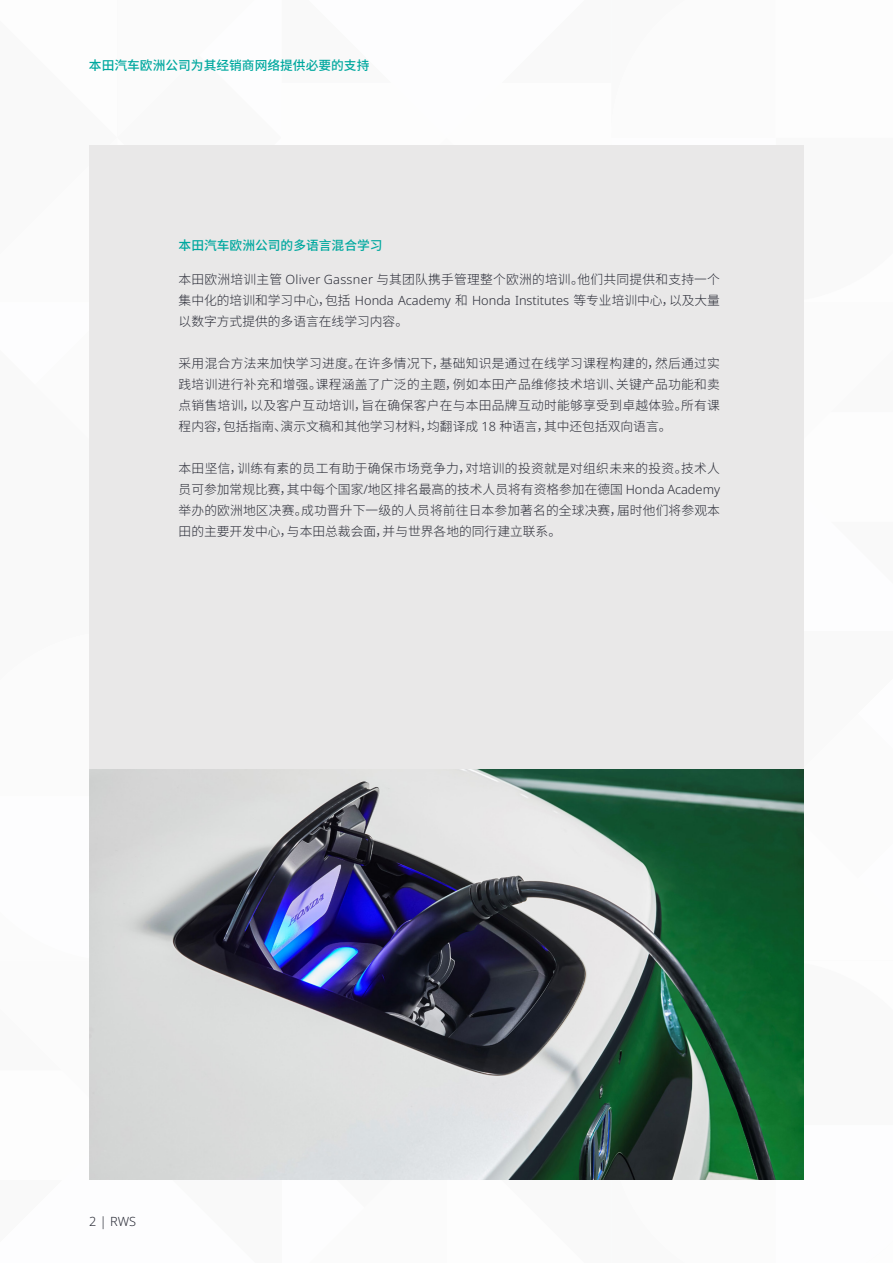
<style>
.page{position:relative;width:893px;height:1263px;background:#fff}
.page>*{position:absolute;margin:0;border:0;box-sizing:border-box;transform-origin:0 0}
.t1{font:300 12.75px/21px "Noto Sans CJ Ksc";color:#292b36;text-align:justify}
.t2{font:500 12.75px "Noto Sans CJ Ksc";color:#00a89f}
.t3{font:300 12.75px "Noto Sans";color:#292b36}
.s1{font-family:"Noto Sans"}
</style>
<div class="page">
<div style="left:89px;top:145px;width:715px;height:780px;background:#e9e8e8"></div>
<img style="left:89px;top:770px;width:715px;height:409px">
<p class="t2" style="left:89px;top:58px;width:282px">本田汽车欧洲公司为其经销商网络提供必要的支持</p>
<p class="t2" style="left:179px;top:238px;width:205px">本田汽车欧洲公司的多语言混合学习</p>
<p class="t1" style="left:179px;top:269px;width:543px">本田欧洲培训主管 <span class="s1">Oliver Gassner</span> 与其团队携手管理整个欧洲的培训。他们共同提供和支持一个集中化的培训和学习中心，包括 <span class="s1">Honda Academy</span> 和 <span class="s1">Honda Institutes</span> 等专业培训中心，以及大量以数字方式提供的多语言在线学习内容。</p>
<p class="t1" style="left:179px;top:353px;width:543px">采用混合方法来加快学习进度。在许多情况下，基础知识是通过在线学习课程构建的，然后通过实践培训进行补充和增强。课程涵盖了广泛的主题，例如本田产品维修技术培训、关键产品功能和卖点销售培训，以及客户互动培训，旨在确保客户在与本田品牌互动时能够享受到卓越体验。所有课程内容，包括指南、演示文稿和其他学习材料，均翻译成 <span class="s1">18</span> 种语言，其中还包括双向语言。</p>
<p class="t1" style="left:179px;top:458px;width:543px">本田坚信，训练有素的员工有助于确保市场竞争力，对培训的投资就是对组织未来的投资。技术人员可参加常规比赛，其中每个国家<span class="s1">/</span>地区排名最高的技术人员将有资格参加在德国 <span class="s1">Honda Academy</span>举办的欧洲地区决赛。成功晋升下一级的人员将前往日本参加著名的全球决赛，届时他们将参观本田的主要开发中心，与本田总裁会面，并与世界各地的同行建立联系。</p>
<p class="t3" style="left:89px;top:1212px;width:48px">2 | RWS</p>
</div>
